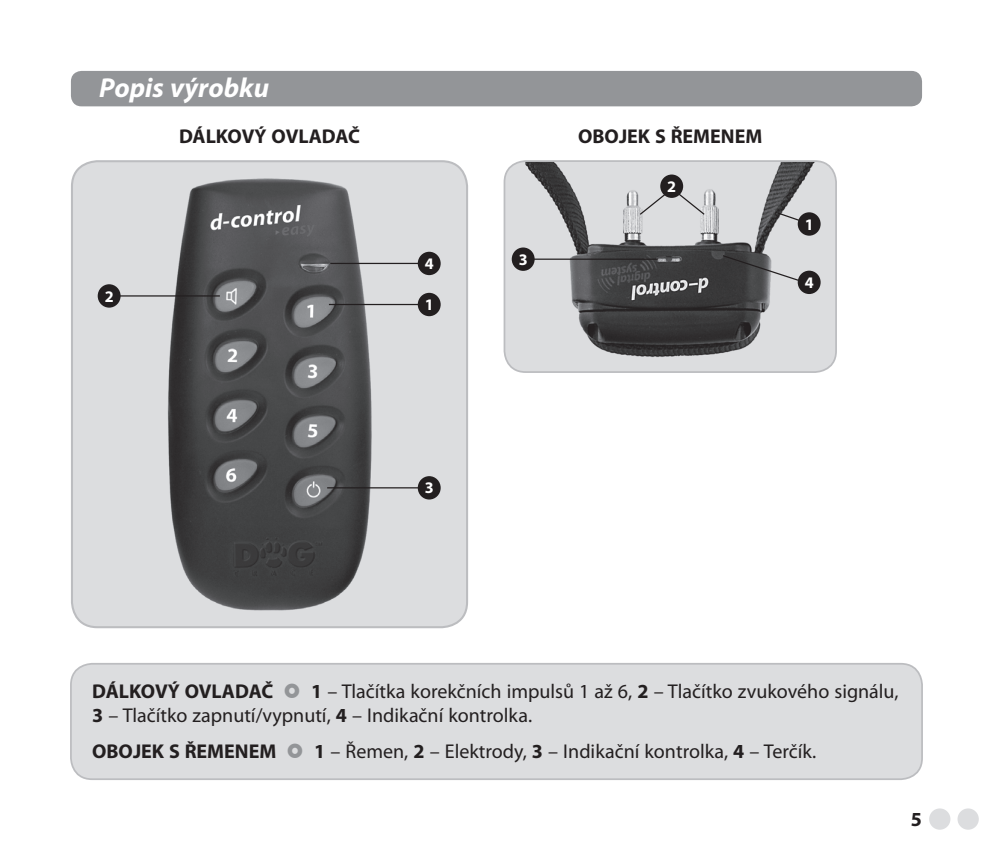
<style>
.page{position:relative;width:993px;height:851px;background:#fff}
.page>*{position:absolute;margin:0;border:0;box-sizing:border-box;transform-origin:0 0}
.t1{font:italic 700 27.5px "Myriad Pro";color:#fff}
.t2{font:20px/24px "Myriad Pro";color:#231f20}
.t3{font:700 20px "Myriad Pro";color:#231f20}
.t4{font:700 16.25px "Myriad Pro";color:#fff}
.s1{font-weight:700}
</style>
<div class="page">
<div style="left:71px;top:71px;width:850px;height:35px;background:#939598;border-radius:11px"></div>
<div style="left:71px;top:663px;width:850px;height:116px;background:#dcdddf;border-radius:21px"></div>
<div style="left:70px;top:662px;width:852px;height:118px;border:2px solid #bcbdc0;border-radius:21px"></div>
<div style="left:928px;top:808px;width:22px;height:21px;background:#dcdddf;border-radius:50%"></div>
<div style="left:957px;top:808px;width:21px;height:21px;background:#dcdddf;border-radius:50%"></div>
<div style="left:72px;top:161px;width:395px;height:466px;background:#dcdddf;border-radius:25px"></div>
<img style="left:152px;top:178px;width:235px;height:433px">
<div style="left:71px;top:160px;width:397px;height:468px;border:2px solid #bcbdc0;border-radius:25px"></div>
<div style="left:504px;top:161px;width:331px;height:211px;background:#dcdddf;border-radius:21px"></div>
<img style="left:525px;top:163px;width:296px;height:194px">
<div style="left:503px;top:160px;width:333px;height:213px;border:2px solid #bcbdc0;border-radius:21px"></div>
<hr style="left:111px;top:295px;width:109px;height:1px;background:#231f20">
<hr style="left:329px;top:304px;width:93px;height:1px;background:#231f20">
<hr style="left:330px;top:263px;width:92px;height:1px;background:#231f20">
<hr style="left:327px;top:487px;width:95px;height:1px;background:#231f20">
<div style="left:98px;top:284px;width:23px;height:23px;background:#231f20;border-radius:50%"></div>
<div style="left:417px;top:293px;width:23px;height:23px;background:#231f20;border-radius:50%"></div>
<div style="left:417px;top:252px;width:23px;height:23px;background:#231f20;border-radius:50%"></div>
<div style="left:417px;top:476px;width:23px;height:23px;background:#231f20;border-radius:50%"></div>
<svg style="left:776px;top:211px;width:26px;height:12px"></svg>
<svg style="left:638px;top:192px;width:29px;height:24px"></svg>
<svg style="left:676px;top:192px;width:29px;height:24px"></svg>
<div style="left:797px;top:212px;width:23px;height:24px;background:#231f20;border-radius:50%"></div>
<div style="left:660px;top:174px;width:23px;height:24px;background:#231f20;border-radius:50%"></div>
<hr style="left:532px;top:258px;width:125px;height:2px;background:#231f20">
<div style="left:511px;top:247px;width:23px;height:24px;background:#231f20;border-radius:50%"></div>
<svg style="left:721px;top:254px;width:80px;height:28px"></svg>
<div style="left:797px;top:270px;width:23px;height:24px;background:#231f20;border-radius:50%"></div>
<h1 class="t1" style="left:99px;top:77px;width:171px">Popis výrobku</h1>
<p class="t3" style="left:179px;top:128px;width:182px">DÁLKOVÝ OVLADAČ</p>
<p class="t3" style="left:578px;top:128px;width:185px">OBOJEK S ŘEMENEM</p>
<p class="t4" style="left:105px;top:290px;width:10px">2</p>
<p class="t4" style="left:424px;top:257px;width:10px">4</p>
<p class="t4" style="left:424px;top:298px;width:10px">1</p>
<p class="t4" style="left:518px;top:253px;width:10px">3</p>
<p class="t4" style="left:667px;top:180px;width:10px">2</p>
<p class="t4" style="left:804px;top:218px;width:10px">1</p>
<p class="t4" style="left:804px;top:276px;width:10px">4</p>
<p class="t4" style="left:424px;top:481px;width:10px">3</p>
<p class="t3" style="left:92px;top:683px;width:182px">DÁLKOVÝ OVLADAČ</p>
<p class="t2" style="left:92px;top:680px;width:807px;text-indent:219px"><span class="s1">1</span> – Tlačítka korekčních impulsů 1 až 6, <span class="s1">2</span> – Tlačítko zvukového signálu,<br><span class="s1">3</span> – Tlačítko zapnutí/vypnutí, <span class="s1">4</span> – Indikační kontrolka.</p>
<p class="t3" style="left:92px;top:743px;width:185px">OBOJEK S ŘEMENEM</p>
<p class="t2" style="left:314px;top:741px;width:503px"><span class="s1">1</span> – Řemen, <span class="s1">2</span> – Elektrody, <span class="s1">3</span> – Indikační kontrolka, <span class="s1">4</span> – Terčík.</p>
<p class="t3" style="left:910px;top:811px;width:13px">5</p>
</div>
